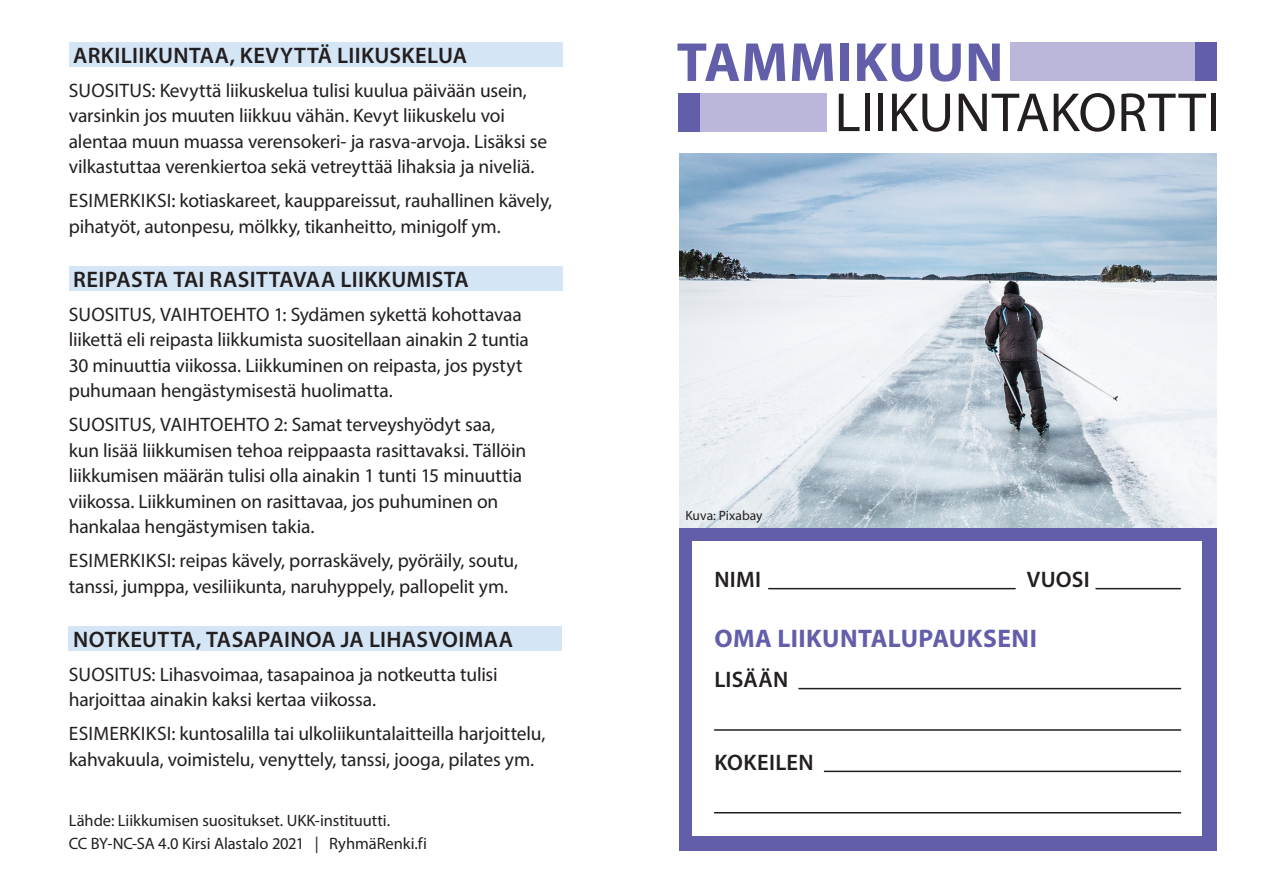
<style>
.page{position:relative;width:1263px;height:893px;background:#fff}
.page>*{position:absolute;margin:0;border:0;box-sizing:border-box;transform-origin:0 0}
.Otsikko{font:55.5px "Myriad Pro";letter-spacing:.005em;color:#231f20}
.Otsikko-2{font:700 55.5px "Myriad Pro";letter-spacing:.01em;color:#625ea9}
.Valiotsikko{font:700 25.5px "Myriad Pro";letter-spacing:.015em;color:#625ea9}
.Valiotsikko-2{font:600 22.5px "Myriad Pro";letter-spacing:.015em;color:#231f20}
.Leipäteksti{font:19.5px/25.5px "Myriad Pro";letter-spacing:-.01em;color:#231f20}
.lahteet{font:16.5px/22.5px "Myriad Pro";letter-spacing:-.005em;color:#231f20}
.lahteet-nega{font:13.5px "Myriad Pro";letter-spacing:.005em;color:#231f20}
</style>
<div class="page">
<div style="left:679px;top:527px;width:538px;height:323px;background:#625ea9"></div>
<img style="left:679px;top:153px;width:538px;height:374px">
<div style="left:692px;top:542px;width:510px;height:294px;background:#fff"></div>
<div style="left:69px;top:266px;width:494px;height:25px;background:#d4e5f5"></div>
<div style="left:69px;top:627px;width:493px;height:24px;background:#d4e5f5"></div>
<div style="left:69px;top:43px;width:494px;height:24px;background:#d4e5f5"></div>
<hr style="left:798px;top:688px;width:383px;height:1px;background:#231f20">
<hr style="left:824px;top:771px;width:357px;height:1px;background:#231f20">
<hr style="left:714px;top:729px;width:467px;height:2px;background:#231f20">
<hr style="left:714px;top:812px;width:467px;height:1px;background:#231f20">
<hr style="left:769px;top:588px;width:246px;height:1px;background:#231f20">
<hr style="left:1096px;top:588px;width:84px;height:1px;background:#231f20">
<div style="left:678px;top:93px;width:149px;height:38px;background:#bbb7da"></div>
<div style="left:678px;top:93px;width:21px;height:38px;background:#625ea9"></div>
<div style="left:1011px;top:43px;width:206px;height:38px;background:#bbb7da"></div>
<div style="left:1196px;top:43px;width:21px;height:38px;background:#625ea9"></div>
<p class="Valiotsikko-2" style="left:73px;top:41px;width:395px">ARKILIIKUNTAA, KEVYTTÄ LIIKUSKELUA</p>
<p class="Leipäteksti" style="left:69px;top:77px;width:480px">SUOSITUS: Kevyttä liikuskelua tulisi kuulua päivään usein, varsinkin jos muuten liikkuu vähän. Kevyt liikuskelu voi alentaa muun muassa verensokeri- ja rasva-arvoja. Lisäksi se vilkastuttaa verenkiertoa sekä vetreyttää lihaksia ja niveliä.</p>
<p class="Leipäteksti" style="left:69px;top:187px;width:485px">ESIMERKIKSI: kotiaskareet, kauppareissut, rauhallinen kävely, pihatyöt, autonpesu, mölkky, tikanheitto, minigolf ym.</p>
<p class="Valiotsikko-2" style="left:73px;top:265px;width:397px">REIPASTA TAI RASITTAVAA LIIKKUMISTA</p>
<p class="Leipäteksti" style="left:69px;top:301px;width:462px">SUOSITUS, VAIHTOEHTO 1: Sydämen sykettä kohottavaa liikettä eli reipasta liikkumista suositellaan ainakin 2 tuntia 30 minuuttia viikossa. Liikkuminen on reipasta, jos pystyt puhumaan hengästymisestä huolimatta.</p>
<p class="Leipäteksti" style="left:69px;top:412px;width:459px">SUOSITUS, VAIHTOEHTO 2: Samat terveyshyödyt saa, kun lisää liikkumisen tehoa reippaasta rasittavaksi. Tällöin liikkumisen määrän tulisi olla ainakin 1 tunti 15 minuuttia viikossa. Liikkuminen on rasittavaa, jos puhuminen on hankalaa hengästymisen takia.</p>
<p class="Leipäteksti" style="left:69px;top:548px;width:451px">ESIMERKIKSI: reipas kävely, porraskävely, pyöräily, soutu, tanssi, jumppa, vesiliikunta, naruhyppely, pallopelit ym.</p>
<p class="Valiotsikko-2" style="left:73px;top:625px;width:441px">NOTKEUTTA, TASAPAINOA JA LIHASVOIMAA</p>
<p class="Leipäteksti" style="left:69px;top:661px;width:430px">SUOSITUS: Lihasvoimaa, tasapainoa ja notkeutta tulisi harjoittaa ainakin kaksi kertaa viikossa.</p>
<p class="Leipäteksti" style="left:69px;top:721px;width:478px">ESIMERKIKSI: kuntosalilla tai ulkoliikuntalaitteilla harjoittelu, kahvakuula, voimistelu, venyttely, tanssi, jooga, pilates ym.</p>
<p class="lahteet" style="left:69px;top:809px;width:360px">Lähde: Liikkumisen suositukset. UKK-instituutti.<br>CC BY-NC-SA 4.0 Kirsi Alastalo 2021 | RyhmäRenki.fi</p>
<p class="Otsikko-2" style="left:677px;top:26px;width:328px">TAMMIKUUN</p>
<p class="Otsikko" style="left:834px;top:78px;width:387px">LIIKUNTAKORTTI</p>
<p class="lahteet-nega" style="left:685px;top:508px;width:79px">Kuva: Pixabay</p>
<p class="Valiotsikko-2" style="left:714px;top:565px;width:48px">NIMI</p>
<p class="Valiotsikko-2" style="left:1027px;top:565px;width:65px">VUOSI</p>
<p class="Valiotsikko" style="left:714px;top:622px;width:324px">OMA LIIKUNTALUPAUKSENI</p>
<p class="Valiotsikko-2" style="left:714px;top:665px;width:75px">LISÄÄN</p>
<p class="Valiotsikko-2" style="left:714px;top:748px;width:101px">KOKEILEN</p>
</div>
